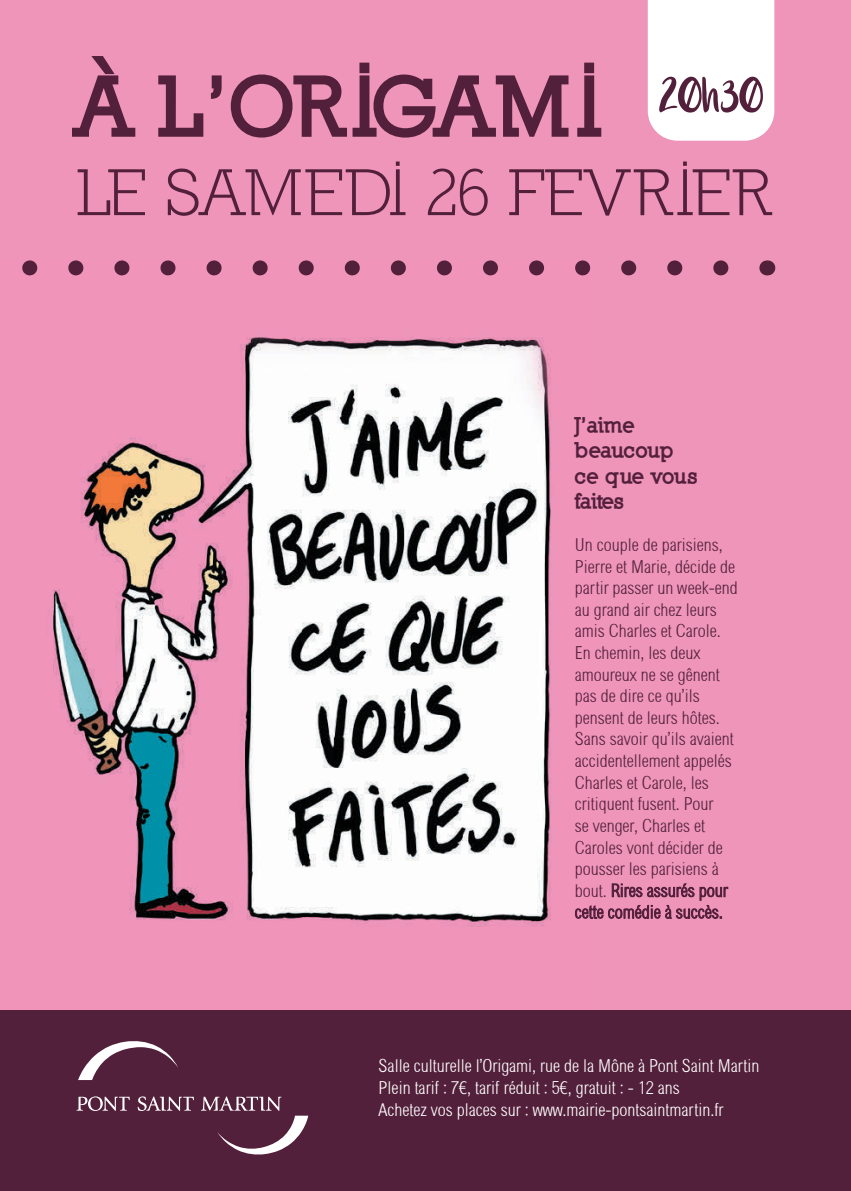
<style>
.page{position:relative;width:851px;height:1191px;background:#fff}
.page>*{position:absolute;margin:0;border:0;box-sizing:border-box;transform-origin:0 0}
.t1{font:900 82.5px "Nilland";letter-spacing:-.03em;color:#53203b}
.t2{font:67.5px "Nilland";color:#53203b}
.t3{font:900 21px/25.2px "Nilland";letter-spacing:-.03em;color:#53203b}
.t4{font:18px/21.6px "Sertig";color:#53203b}
.t5{font:18px/21.6px "Sertig";color:#fff}
</style>
<div class="page">
<div style="left:0;top:0;width:850px;height:1191px;background:#ee95b9"></div>
<img style="left:28px;top:275px;width:557px;height:652px">
<div style="left:0;top:1010px;width:850px;height:181px;background:#53203b"></div>
<svg style="left:78px;top:1041px;width:100px;height:39px"></svg>
<svg style="left:76px;top:1096px;width:54px;height:15px"></svg>
<svg style="left:137px;top:1096px;width:57px;height:15px"></svg>
<svg style="left:201px;top:1096px;width:107px;height:59px"></svg>
<svg style="left:647px;top:0;width:127px;height:141px;background:#efe8eb"></svg>
<svg style="left:22px;top:260px;width:698px;height:15px"></svg>
<svg style="left:766px;top:260px;width:1px;height:15px"></svg>
<p class="t1" style="left:76px;top:54px;width:527px">À L’ORIGAMI</p>
<p class="t2" style="left:76px;top:153px;width:696px">LE SAMEDI 26 FEVRIER</p>
<p class="t3" style="left:574px;top:412px;width:125px">J’aime beaucoup ce que vous faites</p>
<p class="t4" style="left:574px;top:534px;width:164px">Un couple de parisiens,<br>Pierre et Marie, décide de partir passer un week-end au grand air chez leurs amis Charles et Carole.<br>En chemin, les deux amoureux ne se gênent pas de dire ce qu’ils pensent de leurs hôtes.<br>Sans savoir qu’ils avaient accidentellement appelés<br>Charles et Carole, les critiquent fusent. Pour<br>se venger, Charles et<br>Caroles vont décider de pousser les parisiens à bout. Rires assurés pour cette comédie à succès.</p>
<p class="t5" style="left:378px;top:1055px;width:382px">Salle culturelle l’Origami, rue de la Mône à Pont Saint Martin<br>Plein tarif : 7€, tarif réduit : 5€, gratuit : - 12 ans<br>Achetez vos places sur : www.mairie-pontsaintmartin.fr</p>
</div>
